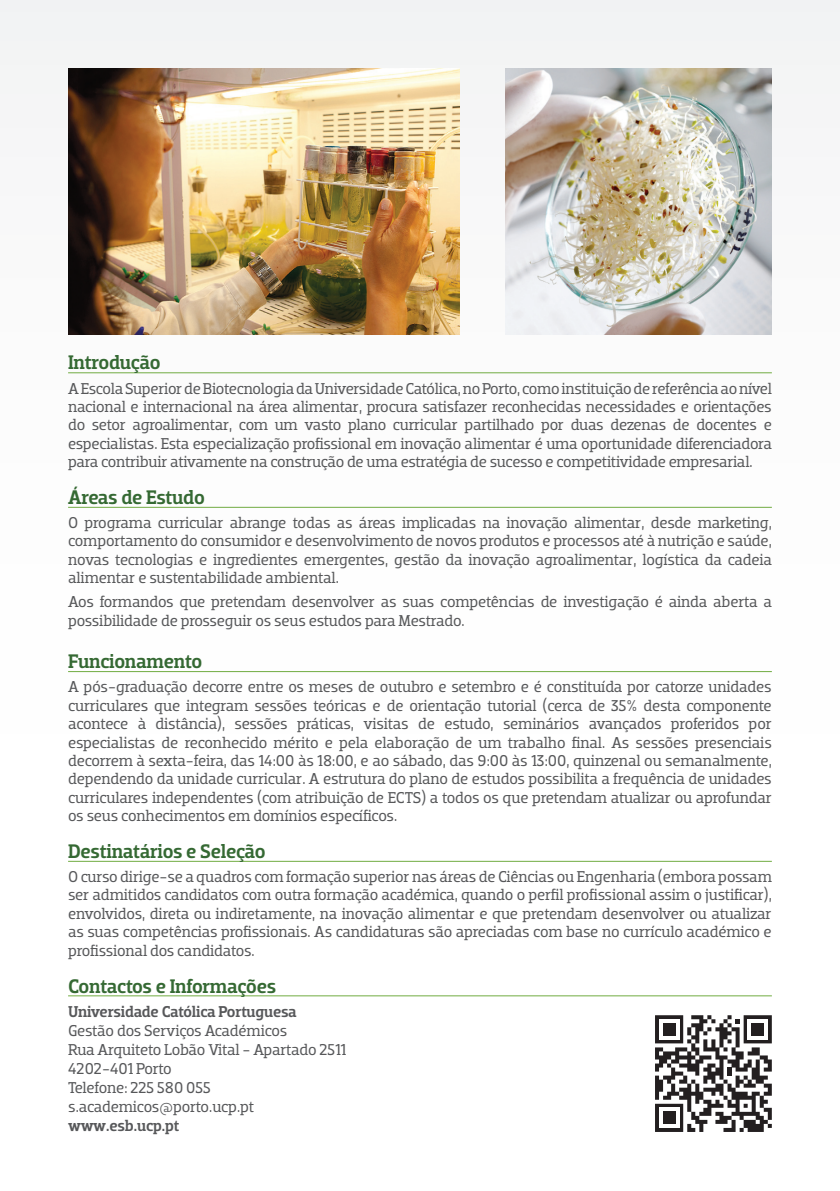
<style>
.page{position:relative;width:840px;height:1191px;background:#fff}
.page>*{position:absolute;margin:0;border:0;box-sizing:border-box;transform-origin:0 0}
.t1{font:500 20px "Dobra Slab";letter-spacing:-.01em;color:#356933}
.t2{font:16px/18.4px "Dobra Slab";letter-spacing:-.015em;color:#57585a;text-align:justify}
.t3{font:500 16px "Dobra Slab";letter-spacing:-.015em;color:#57585a}
</style>
<div class="page">
<img style="left:68px;top:68px;width:391px;height:266px">
<img style="left:505px;top:68px;width:266px;height:266px">
<hr style="left:68px;top:372px;width:703px;height:1px;background:#71ac42">
<hr style="left:68px;top:507px;width:703px;height:1px;background:#71ac42">
<hr style="left:68px;top:671px;width:703px;height:1px;background:#71ac42">
<hr style="left:68px;top:861px;width:703px;height:1px;background:#71ac42">
<hr style="left:68px;top:995px;width:703px;height:1px;background:#71ac42">
<svg style="left:655px;top:1015px;width:116px;height:117px"></svg>
<p class="t1" style="left:68px;top:351px;width:94px">Introdução</p>
<p class="t2" style="left:68px;top:379px;width:705px">A Escola Superior de Biotecnologia da Universidade Católica, no Porto, como instituição de referência ao nível nacional e internacional na área alimentar, procura satisfazer reconhecidas necessidades e orientações do setor agroalimentar, com um vasto plano curricular partilhado por duas dezenas de docentes e especialistas. Esta especialização profissional em inovação alimentar é uma oportunidade diferenciadora para contribuir ativamente na construção de uma estratégia de sucesso e competitividade empresarial.</p>
<p class="t1" style="left:68px;top:485px;width:138px">Áreas de Estudo</p>
<p class="t2" style="left:68px;top:513px;width:705px">O programa curricular abrange todas as áreas implicadas na inovação alimentar, desde marketing, comportamento do consumidor e desenvolvimento de novos produtos e processos até à nutrição e saúde, novas tecnologias e ingredientes emergentes, gestão da inovação agroalimentar, logística da cadeia alimentar e sustentabilidade ambiental.</p>
<p class="t2" style="left:68px;top:593px;width:705px">Aos formandos que pretendam desenvolver as suas competências de investigação é ainda aberta a possibilidade de prosseguir os seus estudos para Mestrado.</p>
<p class="t1" style="left:68px;top:650px;width:136px">Funcionamento</p>
<p class="t2" style="left:68px;top:678px;width:705px">A pós-graduação decorre entre os meses de outubro e setembro e é constituída por catorze unidades curriculares que integram sessões teóricas e de orientação tutorial (cerca de 35% desta componente acontece à distância), sessões práticas, visitas de estudo, seminários avançados proferidos por especialistas de reconhecido mérito e pela elaboração de um trabalho final. As sessões presenciais decorrem à sexta-feira, das 14:00 às 18:00, e ao sábado, das 9:00 às 13:00, quinzenal ou semanalmente, dependendo da unidade curricular. A estrutura do plano de estudos possibilita a frequência de unidades curriculares independentes (com atribuição de ECTS) a todos os que pretendam atualizar ou aprofundar os seus conhecimentos em domínios específicos.</p>
<p class="t1" style="left:68px;top:839px;width:199px">Destinatários e Seleção</p>
<p class="t2" style="left:68px;top:867px;width:705px">O curso dirige-se a quadros com formação superior nas áreas de Ciências ou Engenharia (embora possam ser admitidos candidatos com outra formação académica, quando o perfil profissional assim o justificar), envolvidos, direta ou indiretamente, na inovação alimentar e que pretendam desenvolver ou atualizar as suas competências profissionais. As candidaturas são apreciadas com base no currículo académico e profissional dos candidatos.</p>
<p class="t1" style="left:68px;top:974px;width:210px">Contactos e Informações</p>
<p class="t3" style="left:68px;top:1002px;width:230px">Universidade Católica Portuguesa</p>
<p class="t2" style="left:68px;top:1021px;width:279px;line-height:19px;text-align:left">Gestão dos Serviços Académicos<br>Rua Arquiteto Lobão Vital - Apartado 2511<br>4202-401 Porto<br>Telefone: 225 580 055 s.academicos@porto.ucp.pt</p>
<p class="t3" style="left:68px;top:1116px;width:113px">www.esb.ucp.pt</p>
</div>
